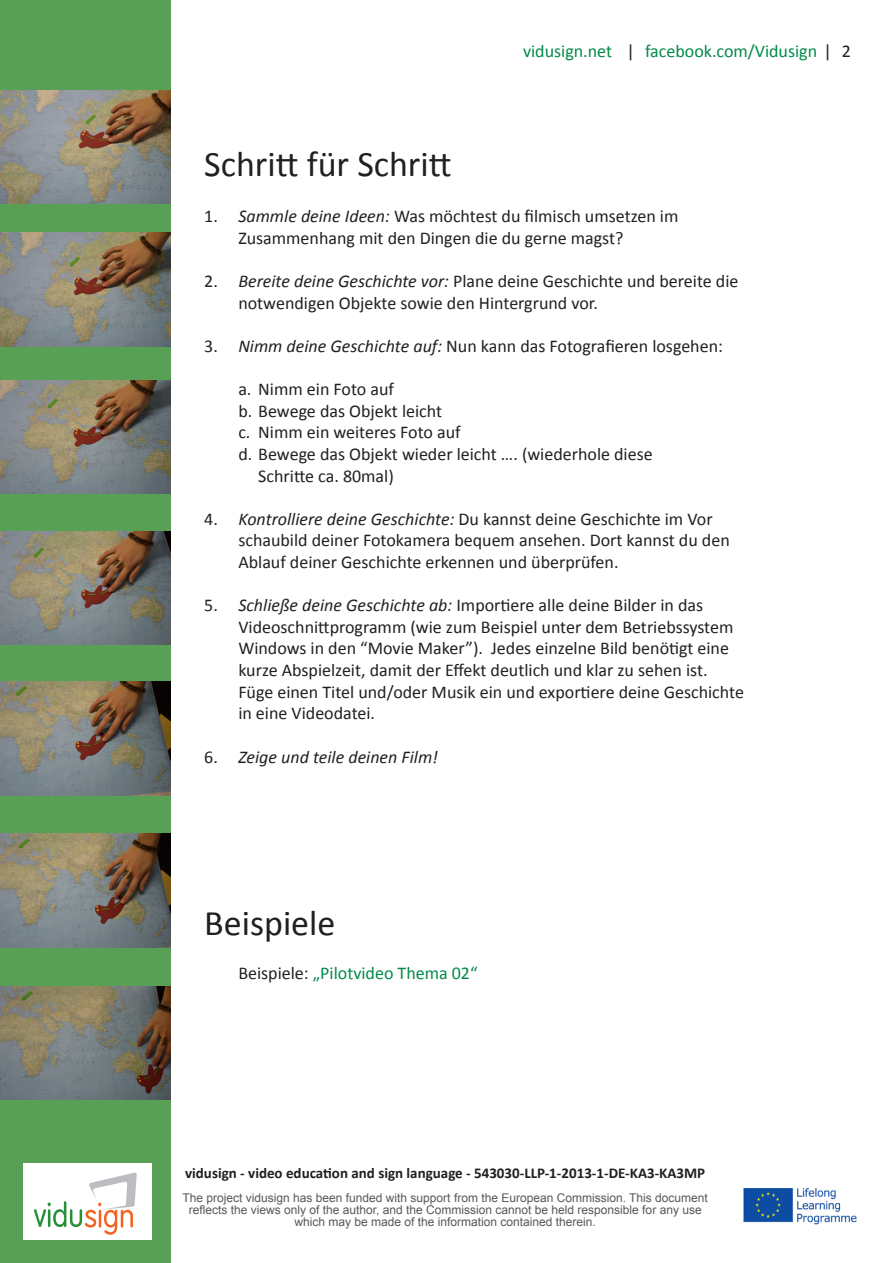
<style>
.page{position:relative;width:893px;height:1263px;background:#fff}
.page>*{position:absolute;margin:0;border:0;box-sizing:border-box;transform-origin:0 0}
.t1{font:36px "Calibri";color:#231f20}
.t2{font:18px/21.6px "Calibri";color:#231f20}
.t3{font:18px "Calibri";color:#008a49}
.t4{font:italic 18px "Calibri";color:#231f20}
.t5{font:700 15px "Calibri";color:#231f20}
.t6{font:12px/12px "Arial";color:#57585a;text-align:center}
.s1{font-style:italic}
.s2{font-style:normal}
.s3{color:#231f20}
</style>
<div class="page">
<div style="left:0;top:0;width:170px;height:1263px;background:#58a056"></div>
<img style="left:743px;top:1188px;width:114px;height:37px">
<img style="left:0;top:90px;width:170px;height:114px">
<img style="left:0;top:233px;width:170px;height:113px">
<img style="left:0;top:380px;width:170px;height:114px">
<img style="left:0;top:531px;width:170px;height:114px">
<img style="left:0;top:682px;width:170px;height:113px">
<img style="left:0;top:834px;width:170px;height:113px">
<img style="left:0;top:986px;width:170px;height:114px">
<div style="left:23px;top:1163px;width:129px;height:77px;background:#fff"></div>
<svg style="left:34px;top:1172px;width:103px;height:63px"></svg>
<p class="t3" style="left:523px;top:38px;width:91px">vidusign.net</p>
<p class="t3" style="left:645px;top:38px;width:174px">facebook.com/Vidusign</p>
<p class="t2" style="left:842px;top:39px;width:11px">2</p>
<p class="t1" style="left:204px;top:139px;width:249px">Schritt für Schritt</p>
<p class="t2" style="left:238px;top:205px;width:442px;text-indent:-34px">1. <span class="s1">Sammle deine Ideen:</span> Was möchtest du filmisch umsetzen im<br>Zusammenhang mit den Dingen die du gerne magst?</p>
<p class="t2" style="left:238px;top:270px;width:502px;text-indent:-34px">2. <span class="s1">Bereite deine Geschichte vor:</span> Plane deine Geschichte und bereite die notwendigen Objekte sowie den Hintergrund vor.</p>
<p class="t2" style="left:204px;top:335px;width:520px">3. <span class="s1">Nimm deine Geschichte auf:</span> Nun kann das Fotografieren losgehen:</p>
<p class="t2" style="left:238px;top:378px;width:157px">a. Nimm ein Foto auf</p>
<p class="t2" style="left:238px;top:400px;width:205px">b. Bewege das Objekt leicht</p>
<p class="t2" style="left:238px;top:421px;width:224px">c. Nimm ein weiteres Foto auf</p>
<p class="t2" style="left:258px;top:443px;width:396px;text-indent:-20px">d. Bewege das Objekt wieder leicht …. (wiederhole diese<br>Schritte ca. 80mal)</p>
<p class="t2" style="left:238px;top:508px;width:493px;text-indent:-34px">4. <span class="s1">Kontrolliere deine Geschichte:</span> Du kannst deine Geschichte im Vor schaubild deiner Fotokamera bequem ansehen. Dort kannst du den<br>Ablauf deiner Geschichte erkennen und überprüfen.</p>
<p class="t2" style="left:238px;top:594px;width:507px;text-indent:-34px">5. <span class="s1">Schließe deine Geschichte ab:</span> Importiere alle deine Bilder in das Videoschnittprogramm (wie zum Beispiel unter dem Betriebssystem Windows in den “Movie Maker”). Jedes einzelne Bild benötigt eine kurze Abspielzeit, damit der Effekt deutlich und klar zu sehen ist.<br>Füge einen Titel und/oder Musik ein und exportiere deine Geschichte in eine Videodatei.</p>
<p class="t4" style="left:204px;top:744px;width:235px"><span class="s2">6.</span> Zeige und teile deinen Film!</p>
<p class="t1" style="left:204px;top:898px;width:133px">Beispiele</p>
<p class="t3" style="left:238px;top:960px;width:241px"><span class="s3">Beispiele:</span> „Pilotvideo Thema 02“</p>
<p class="t5" style="left:185px;top:1162px;width:522px">vidusign - video education and sign language - 543030-LLP-1-2013-1-DE-KA3-KA3MP</p>
<p class="t6" style="left:182px;top:1191px;width:527px">The project vidusign has been funded with support from the European Commission. This document reflects the views only of the author, and the Commission cannot be held responsible for any use which may be made of the information contained therein.</p>
</div>
